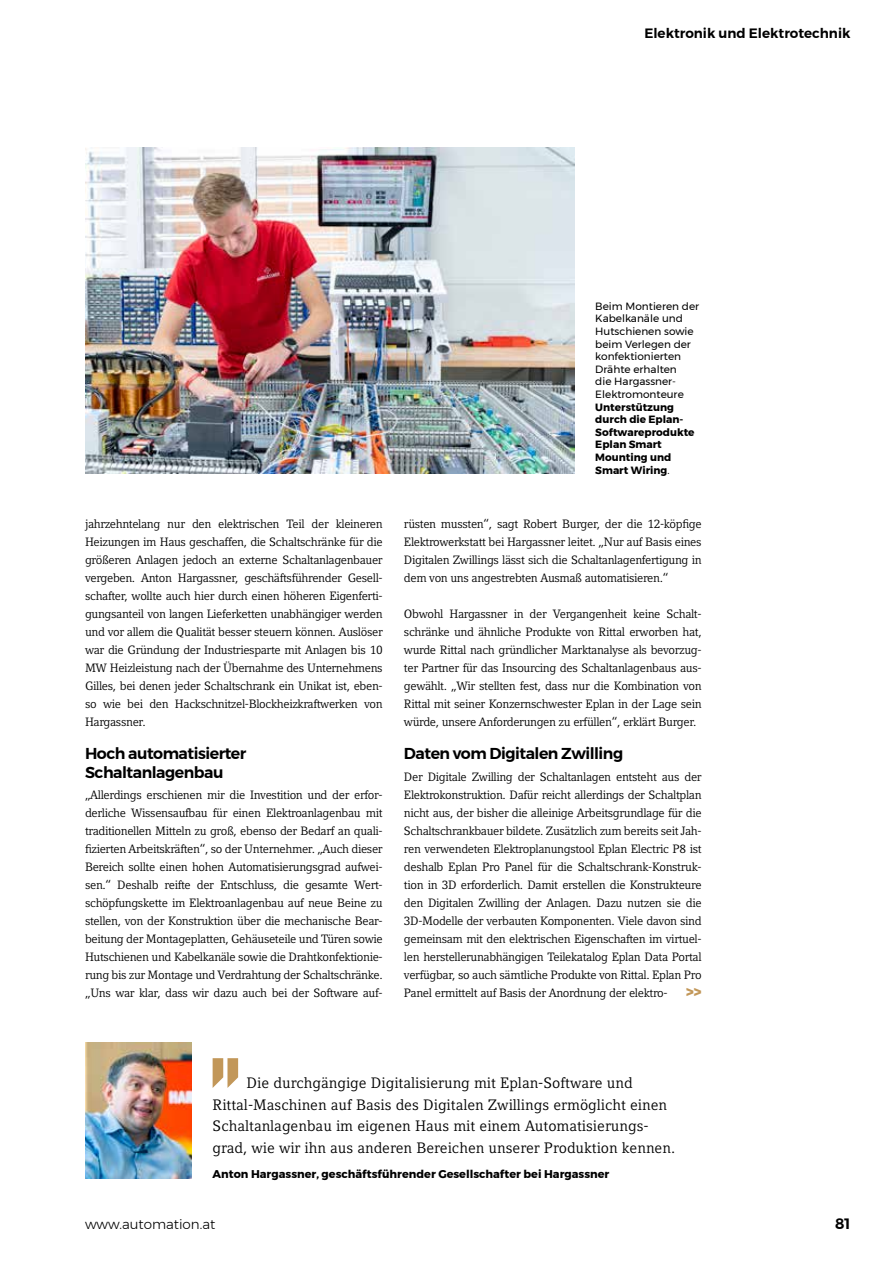
<style>
.page{position:relative;width:893px;height:1263px;background:#fff}
.page>*{position:absolute;margin:0;border:0;box-sizing:border-box;transform-origin:0 0}
.t1{font:600 15.75px/18px "Montserrat";letter-spacing:-.03em;color:#000}
.t2{font:15px/21.6px "Compatil Letter LT Pro";color:#000}
.t3{font:600 15px "Montserrat";color:#000}
.t4{font:900 15px "Montserrat";color:#c29759}
.t5{font:600 13.5px "Montserrat";color:#000}
.t6{font:300 13.5px "Montserrat";color:#000}
.t7{font:12px/18px "Compatil Letter LT Pro";letter-spacing:-.03em;color:#000;text-align:justify}
.t8{font:700 11.25px "Montserrat";color:#000}
.t9{font:10.5px/12.6px "Montserrat";color:#000}
.t10{font:700 10.5px/12.6px "Montserrat";color:#000}
.s1{font-weight:400}
</style>
<div class="page">
<svg style="left:213px;top:1058px;width:25px;height:30px"></svg>
<img style="left:85px;top:1042px;width:106px;height:136px">
<img style="left:85px;top:148px;width:489px;height:326px">
<p class="t5" style="left:644px;top:23px;width:208px">Elektronik und Elektrotechnik</p>
<p class="t7" style="left:85px;top:515px;width:299px">jahrzehntelang nur den elektrischen Teil der kleineren Heizungen im Haus geschaffen, die Schaltschränke für die größeren Anlagen jedoch an externe Schaltanlagenbauer vergeben. Anton Hargassner, geschäftsführender Gesell&shy;schafter, wollte auch hier durch einen höheren Eigenferti&shy;gungsanteil von langen Lieferketten unabhängiger werden und vor allem die Qualität besser steuern können. Auslöser war die Gründung der Industriesparte mit Anlagen bis 10<br>MW Heizleistung nach der Übernahme des Unternehmens Gilles, bei denen jeder Schaltschrank ein Unikat ist, eben&shy;so wie bei den Hackschnitzel-Blockheizkraftwerken von Hargassner.</p>
<h1 class="t1" style="left:85px;top:745px;width:163px">Hoch automatisierter<br>Schaltanlagenbau</h1>
<p class="t7" style="left:85px;top:785px;width:299px">„Allerdings erschienen mir die Investition und der erfor&shy;derliche Wissensaufbau für einen Elektroanlagenbau mit traditionellen Mitteln zu groß, ebenso der Bedarf an quali&shy;fizierten Arbeitskräften“, so der Unternehmer. „Auch dieser Bereich sollte einen hohen Automatisierungsgrad aufwei&shy;sen.“ Deshalb reifte der Entschluss, die gesamte Wert&shy;schöpfungskette im Elektroanlagenbau auf neue Beine zu stellen, von der Konstruktion über die mechanische Bear&shy;beitung der Montageplatten, Gehäuseteile und Türen sowie Hutschienen und Kabelkanäle sowie die Drahtkonfektionie&shy;rung bis zur Montage und Verdrahtung der Schaltschränke. „Uns war klar, dass wir dazu auch bei der Software auf-</p>
<p class="t9" style="left:595px;top:300px;width:105px">Beim Montieren der<br>Kabelkanäle und<br>Hutschienen sowie beim Verlegen der konfektionierten<br>Drähte erhalten<br>die Hargassner-<br>Elektromonteure</p>
<p class="t10" style="left:595px;top:401px;width:101px">Unterstützung durch die Eplan-<br>Softwareprodukte<br>Eplan Smart<br>Mounting und<br>Smart Wiring<span class="s1">.</span></p>
<p class="t7" style="left:404px;top:515px;width:299px">rüsten mussten“, sagt Robert Burger, der die 12-köpfige Elektrowerkstatt bei Hargassner leitet. „Nur auf Basis eines Digitalen Zwillings lässt sich die Schaltanlagenfertigung in dem von uns angestrebten Ausmaß automatisieren.“</p>
<p class="t7" style="left:404px;top:605px;width:299px">Obwohl Hargassner in der Vergangenheit keine Schalt&shy;schränke und ähnliche Produkte von Rittal erworben hat, wurde Rittal nach gründlicher Marktanalyse als bevorzug&shy;ter Partner für das Insourcing des Schaltanlagenbaus aus&shy;gewählt. „Wir stellten fest, dass nur die Kombination von Rittal mit seiner Konzernschwester Eplan in der Lage sein würde, unsere Anforderungen zu erfüllen“, erklärt Burger.</p>
<h1 class="t1" style="left:404px;top:745px;width:221px">Daten vom Digitalen Zwilling</h1>
<p class="t7" style="left:404px;top:767px;width:299px">Der Digitale Zwilling der Schaltanlagen entsteht aus der Elektrokonstruktion. Dafür reicht allerdings der Schaltplan nicht aus, der bisher die alleinige Arbeitsgrundlage für die Schaltschrankbauer bildete. Zusätzlich zum bereits seit Jah&shy;ren verwendeten Elektroplanungstool Eplan Electric P8 ist deshalb Eplan Pro Panel für die Schaltschrank-Konstruk&shy;tion in 3D erforderlich. Damit erstellen die Konstrukteure den Digitalen Zwilling der Anlagen. Dazu nutzen sie die 3D-Modelle der verbauten Komponenten. Viele davon sind gemeinsam mit den elektrischen Eigenschaften im virtuel&shy;len herstellerunabhängigen Teilekatalog Eplan Data Portal verfügbar, so auch sämtliche Produkte von Rittal. Eplan Pro Panel ermittelt auf Basis der Anordnung der elektro-</p>
<p class="t4" style="left:686px;top:979px;width:17px">&gt;&gt;</p>
<p class="t2" style="left:213px;top:1072px;width:464px;text-indent:34px">Die durchgängige Digitalisierung mit Eplan-Software und Rittal-Maschinen auf Basis des Digitalen Zwillings ermöglicht einen Schaltanlagenbau im eigenen Haus mit einem Automatisierungs&shy;grad, wie wir ihn aus anderen Bereichen unserer Produktion kennen.</p>
<p class="t8" style="left:213px;top:1165px;width:398px">Anton Hargassner, geschäftsführender Gesellschafter bei Hargassner</p>
<p class="t6" style="left:85px;top:1214px;width:132px">www.automation.at</p>
<p class="t3" style="left:835px;top:1212px;width:17px">81</p>
</div>
